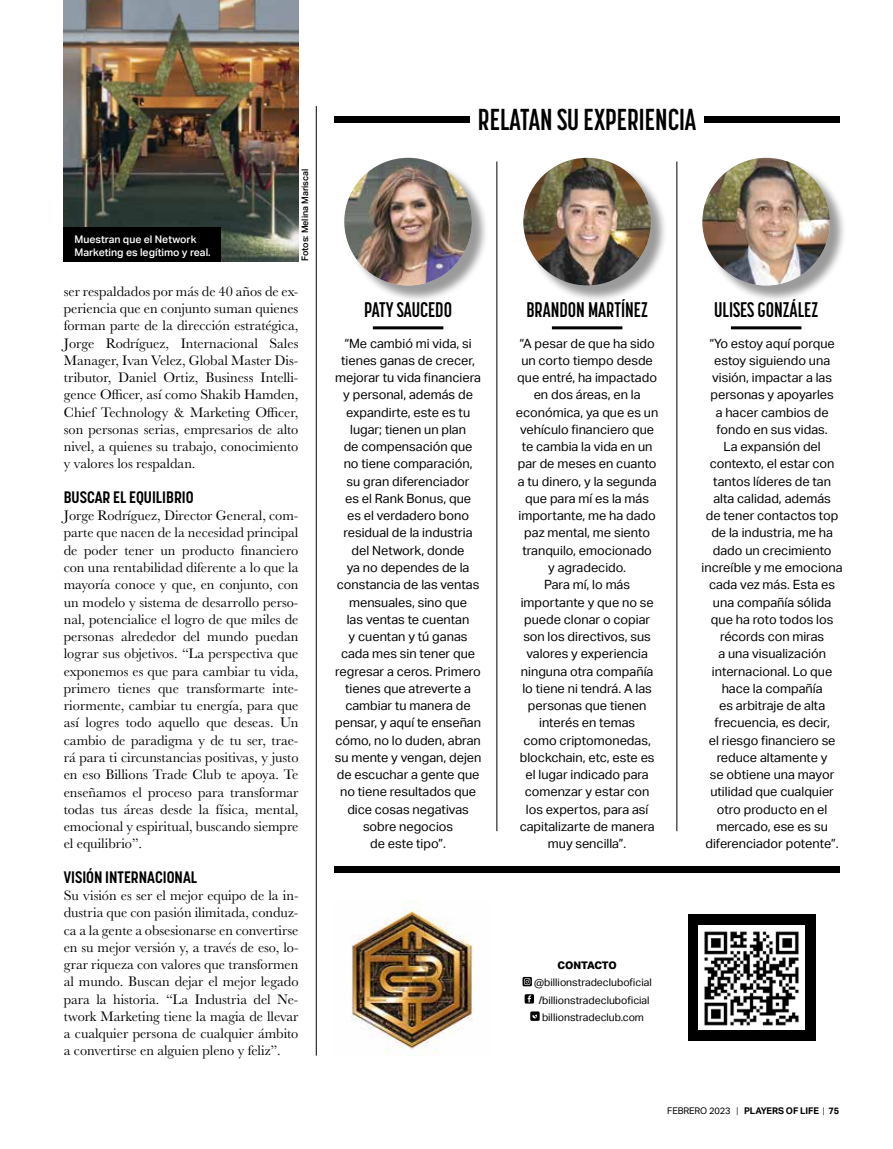
<style>
.page{position:relative;width:893px;height:1149px;background:#fff}
.page>*{position:absolute;margin:0;border:0;box-sizing:border-box;transform-origin:0 0}
.t1{font:700 30px "Korolev Compressed";color:#000}
.t2{font:700 21px "Korolev Compressed";color:#000}
.t3{font:700 16.5px "Korolev Condensed";color:#000}
.t4{font:14.25px/17.2px "Baskerville URW";color:#000;text-align:justify}
.t5{font:12.75px/17.2px "Aktiv Grotesk";color:#000;text-align:center}
.t6{font:10.5px/17.2px "Aktiv Grotesk";color:#000;text-align:center}
.t7{font:500 10.5px/12.6px "Aktiv Grotesk";color:#fff}
.t8{font:800 10.5px "Aktiv Grotesk";letter-spacing:-.01em;color:#000}
.t9{font:700 9.15px "Aktiv Grotesk";letter-spacing:-.01em;color:#000}
.t10{font:500 9px "Aktiv Grotesk";color:#000}
.s1{font-weight:400}
.s2{font-weight:300}
</style>
<div class="page">
<hr style="left:316px;top:106px;width:1px;height:949px;background:#000">
<div style="left:704px;top:160px;width:143px;height:142px;background:#000;opacity:.4"></div>
<img style="left:702px;top:158px;width:128px;height:127px;border-radius:64px">
<hr style="left:731px;top:326px;width:70px;height:3px;background:#000">
<div style="left:525px;top:160px;width:143px;height:142px;background:#000;opacity:.4"></div>
<img style="left:523px;top:158px;width:128px;height:127px;border-radius:64px">
<hr style="left:552px;top:326px;width:70px;height:3px;background:#000">
<div style="left:346px;top:160px;width:143px;height:142px;background:#000;opacity:.4"></div>
<img style="left:344px;top:158px;width:128px;height:127px;border-radius:64px">
<hr style="left:373px;top:326px;width:70px;height:3px;background:#000">
<hr style="left:497px;top:161px;width:1px;height:669px;background:#000">
<hr style="left:677px;top:161px;width:1px;height:669px;background:#000">
<div style="left:334px;top:116px;width:136px;height:7px;background:#000"></div>
<div style="left:704px;top:116px;width:136px;height:7px;background:#000"></div>
<div style="left:334px;top:865px;width:506px;height:7px;background:#000"></div>
<img style="left:351px;top:900px;width:122px;height:155px">
<img style="left:64px;top:0;width:234px;height:261px">
<svg style="left:522px;top:976px;width:10px;height:9px"></svg>
<svg style="left:525px;top:994px;width:9px;height:9px"></svg>
<svg style="left:530px;top:1011px;width:10px;height:9px"></svg>
<div style="left:64px;top:227px;width:157px;height:34px;background:#000"></div>
<div style="left:688px;top:913px;width:128px;height:126px;background:#000"></div>
<img style="left:699px;top:925px;width:106px;height:104px">
<p class="t7" style="left:74px;top:233px;width:138px">Muestran que el Network<br>Marketing es legítimo y real.</p>
<p class="t10" style="left:300px;top:261px;width:94px;rotate:-90deg">Fotos: Melina Mariscal</p>
<p class="t4" style="left:64px;top:282px;width:236px">ser respaldados por más de 40 años de ex&shy;periencia que en conjunto suman quienes forman parte de la dirección estratégica, Jorge Rodríguez, Internacional Sales Manager, Ivan Velez, Global Master Dis&shy;tributor, Daniel Ortiz, Business Intelli&shy;gence Officer, así como Shakib Hamden, Chief Technology &amp; Marketing Officer, son personas serias, empresarios de alto nivel, a quienes su trabajo, conocimiento y valores los respaldan.</p>
<p class="t3" style="left:64px;top:487px;width:132px">BUSCAR EL EQUILIBRIO</p>
<p class="t4" style="left:64px;top:506px;width:236px">Jorge Rodríguez, Director General, com&shy;parte que nacen de la necesidad principal de poder tener un producto financiero con una rentabilidad diferente a lo que la mayoría conoce y que, en conjunto, con un modelo y sistema de desarrollo perso&shy;nal, potencialice el logro de que miles de personas alrededor del mundo puedan lograr sus objetivos. “La perspectiva que exponemos es que para cambiar tu vida, primero tienes que transformarte inte&shy;riormente, cambiar tu energía, para que así logres todo aquello que deseas. Un cambio de paradigma y de tu ser, trae&shy;rá para ti circunstancias positivas, y justo en eso Billions Trade Club te apoya. Te enseñamos el proceso para transformar todas tus áreas desde la física, mental, emocional y espiritual, buscando siempre el equilibrio”.</p>
<p class="t3" style="left:64px;top:866px;width:135px">VISIÓN INTERNACIONAL</p>
<p class="t4" style="left:64px;top:885px;width:236px">Su visión es ser el mejor equipo de la in&shy;dustria que con pasión ilimitada, conduz&shy;ca a la gente a obsesionarse en convertirse en su mejor versión y, a través de eso, lo&shy;grar riqueza con valores que transformen al mundo. Buscan dejar el mejor legado para la historia. “La Industria del Ne&shy;twork Marketing tiene la magia de llevar a cualquier persona de cualquier ámbito a convertirse en alguien pleno y feliz”.</p>
<h1 class="t1" style="left:478px;top:103px;width:220px">RELATAN SU EXPERIENCIA</h1>
<h2 class="t2" style="left:364px;top:297px;width:90px">PATY SAUCEDO</h2>
<p class="t5" style="left:335px;top:334px;width:148px">“Me cambió mi vida, si tienes ganas de crecer, mejorar tu vida financiera y personal, además de expandirte, este es tu lugar; tienen un plan<br>de compensación que no tiene comparación,<br>su gran diferenciador<br>es el Rank Bonus, que<br>es el verdadero bono residual de la industria del Network, donde<br>ya no dependes de la constancia de las ventas mensuales, sino que<br>las ventas te cuentan<br>y cuentan y tú ganas cada mes sin tener que regresar a ceros. Primero tienes que atreverte a cambiar tu manera de pensar, y aquí te enseñan cómo, no lo duden, abran su mente y vengan, dejen de escuchar a gente que no tiene resultados que dice cosas negativas sobre negocios<br>de este tipo”.</p>
<h2 class="t2" style="left:526px;top:297px;width:123px">BRANDON MARTÍNEZ</h2>
<p class="t5" style="left:516px;top:334px;width:144px">“A pesar de que ha sido un corto tiempo desde que entré, ha impactado en dos áreas, en la económica, ya que es un vehículo financiero que te cambia la vida en un par de meses en cuanto a tu dinero, y la segunda que para mí es la más importante, me ha dado paz mental, me siento tranquilo, emocionado<br>y agradecido.<br>Para mí, lo más importante y que no se puede clonar o copiar son los directivos, sus valores y experiencia ninguna otra compañía lo tiene ni tendrá. A las personas que tienen interés en temas<br>como criptomonedas, blockchain, etc, este es el lugar indicado para comenzar y estar con los expertos, para así capitalizarte de manera muy sencilla”.</p>
<h2 class="t2" style="left:714px;top:297px;width:106px">ULISES GONZÁLEZ</h2>
<p class="t5" style="left:702px;top:334px;width:143px">“Yo estoy aquí porque estoy siguiendo una visión, impactar a las personas y apoyarles<br>a hacer cambios de fondo en sus vidas.<br>La expansión del contexto, el estar con tantos líderes de tan alta calidad, además<br>de tener contactos top de la industria, me ha dado un crecimiento increíble y me emociona cada vez más. Esta es una compañía sólida que ha roto todos los récords con miras<br>a una visualización internacional. Lo que hace la compañía<br>es arbitraje de alta frecuencia, es decir,<br>el riesgo financiero se reduce altamente y<br>se obtiene una mayor utilidad que cualquier otro producto en el mercado, ese es su diferenciador potente”.</p>
<p class="t8" style="left:558px;top:958px;width:61px">CONTACTO</p>
<p class="t6" style="left:534px;top:973px;width:119px">@billionstradecluboficial /billionstradecluboficial billionstradeclub.com</p>
<p class="t9" style="left:667px;top:1105px;width:174px"><span class="s1">FEBRERO 2023</span> <span class="s2">|</span> PLAYERS OF LIFE <span class="s2">|</span> 75</p>
</div>
